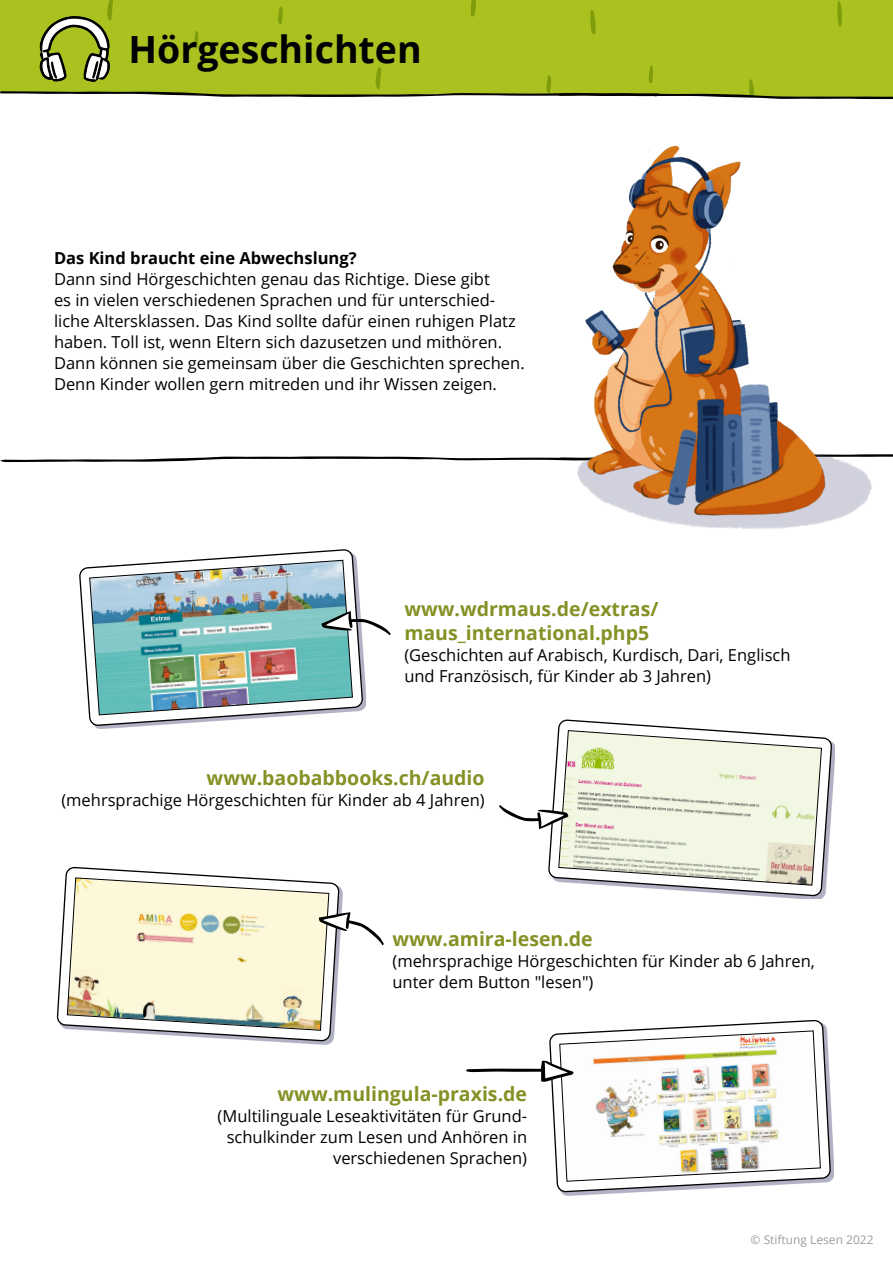
<style>
.page{position:relative;width:893px;height:1263px;background:#fff}
.page>*{position:absolute;margin:0;border:0;box-sizing:border-box;transform-origin:0 0}
.t1{font:700 37.5px "Open Sans";color:#000}
.t2{font:700 19.5px/23.4px "Open Sans";color:#859125}
.t3{font:16.5px/21px "Open Sans";color:#000}
.t4{font:700 16.5px "Open Sans";color:#000}
.t5{font:12px "Open Sans";color:#9d9d9c}
</style>
<div class="page">
<svg style="left:56px;top:866px;width:279px;height:176px"></svg>
<svg style="left:66px;top:877px;width:318px;height:154px"></svg>
<svg style="left:558px;top:719px;width:275px;height:178px"></svg>
<div style="left:552px;top:1023px;width:282px;height:172px;background:#616588;opacity:.5"></div>
<svg style="left:552px;top:1020px;width:279px;height:172px"></svg>
<div style="left:82px;top:552px;width:284px;height:177px;background:#616588;opacity:.5"></div>
<svg style="left:80px;top:550px;width:283px;height:175px"></svg>
<svg style="left:466px;top:1030px;width:355px;height:152px"></svg>
<img style="left:89px;top:559px;width:302px;height:157px">
<svg style="left:499px;top:730px;width:323px;height:156px"></svg>
<svg style="left:0;top:454px;width:893px;height:8px"></svg>
<img style="left:578px;top:454px;width:296px;height:76px">
<img style="left:583px;top:145px;width:247px;height:383px">
<svg style="left:0;top:0;width:893px;height:99px"></svg>
<h1 class="t1" style="left:128px;top:23px;width:295px">Hörgeschichten</h1>
<p class="t4" style="left:54px;top:246px;width:304px">Das Kind braucht eine Abwechslung?</p>
<p class="t3" style="left:54px;top:268px;width:472px">Dann sind Hörgeschichten genau das Richtige. Diese gibt<br>es in vielen verschiedenen Sprachen und für unterschied&shy;liche Altersklassen. Das Kind sollte dafür einen ruhigen Platz haben. Toll ist, wenn Eltern sich dazusetzen und mithören.<br>Dann können sie gemeinsam über die Geschichten sprechen.<br>Denn Kinder wollen gern mitreden und ihr Wissen zeigen.</p>
<p class="t2" style="left:404px;top:597px;width:256px">www.wdrmaus.de/extras/ maus_international.php5</p>
<p class="t3" style="left:404px;top:644px;width:388px">(Geschichten auf Arabisch, Kurdisch, Dari, Englisch und Französisch, für Kinder ab 3 Jahren)</p>
<p class="t2" style="left:207px;top:766px;width:279px">www.baobabbooks.ch/audio</p>
<p class="t3" style="left:61px;top:789px;width:425px">(mehrsprachige Hörgeschichten für Kinder ab 4 Jahren)</p>
<p class="t2" style="left:392px;top:927px;width:202px">www.amira-lesen.de</p>
<p class="t3" style="left:392px;top:950px;width:424px">(mehrsprachige Hörgeschichten für Kinder ab 6 Jahren, unter dem Button "lesen")</p>
<p class="t2" style="left:278px;top:1082px;width:251px">www.mulingula-praxis.de</p>
<p class="t3" style="left:218px;top:1105px;width:311px;text-align:right">(Multilinguale Leseaktivitäten für Grund&shy;schulkinder zum Lesen und Anhören in verschiedenen Sprachen)</p>
<p class="t5" style="left:751px;top:1231px;width:125px">© Stiftung Lesen 2022</p>
</div>
